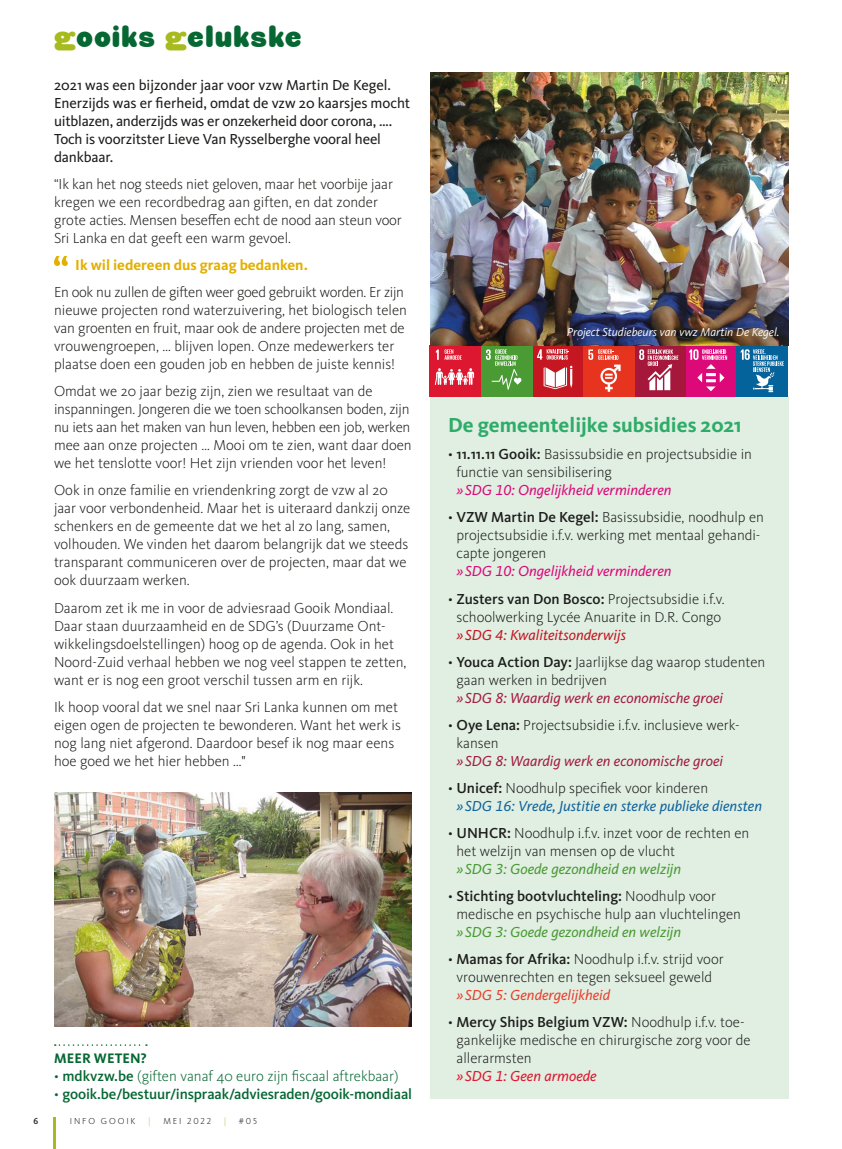
<style>
.page{position:relative;width:842px;height:1149px;background:#fff}
.page>*{position:absolute;margin:0;border:0;box-sizing:border-box;transform-origin:0 0}
.t1{font:30px "HWT Gothic Round";letter-spacing:.05em;color:#056732}
.t2{font:700 21px "Kievit OT";color:#2fac69}
.t3{font:300 15px/18px "Kievit OT";color:#1d1d1b}
.t4{font:15px/18px "Kievit OT";letter-spacing:-.01em;color:#1d1d1b}
.t5{font:italic 15px/18px "Kievit OT";color:#12649c}
.t6{font:italic 15px "Kievit OT";color:#a41d45}
.t7{font:italic 15px "Kievit OT";color:#dd0979}
.t8{font:italic 15px "Kievit OT";color:#4a9a34}
.t9{font:500 15px "Kievit OT";letter-spacing:-.01em;color:#056732}
.t10{font:300 15px "Kievit OT";color:#056732}
.t11{font:700 15px "Kievit OT";color:#e3b000}
.t12{font:italic 15px "Kievit OT";color:#c41723}
.t13{font:italic 15px "Kievit OT";color:#e8412e}
.t14{font:italic 15px "Kievit OT";color:#df172f}
.t15{font:700 14.25px "Kievit OT";letter-spacing:.01em;color:#056732}
.t16{font:italic 12px "Kievit OT";color:#fff}
.t17{font:300 9px "Kievit OT";letter-spacing:.21em;color:#1d1d1b}
.t18{font:300 9px "Kievit OT";color:#a7ba1e}
.t19{font:500 9px "Kievit OT";color:#1d1d1b}
.s1{color:#a7ba1e}
.s2{font-weight:500}
.s3{font-weight:300}
.s4{font-weight:300;font-style:normal;color:#1d1d1b}
.s5{font-weight:500;font-style:normal;color:#1d1d1b}
</style>
<div class="page">
<svg style="left:55px;top:1044px;width:92px;height:1px"></svg>
<svg style="left:54px;top:256px;width:14px;height:10px"></svg>
<div style="left:430px;top:396px;width:358px;height:702px;background:#e1efe3"></div>
<div style="left:532px;top:345px;width:51px;height:51px;background:#c41722"></div>
<svg style="left:544px;top:365px;width:28px;height:24px"></svg>
<svg style="left:537px;top:349px;width:31px;height:10px"></svg>
<div style="left:685px;top:345px;width:52px;height:51px;background:#dd0979"></div>
<svg style="left:690px;top:354px;width:37px;height:37px"></svg>
<div style="left:737px;top:345px;width:51px;height:51px;background:#05639b"></div>
<svg style="left:742px;top:354px;width:42px;height:38px"></svg>
<div style="left:634px;top:345px;width:51px;height:51px;background:#a6183b"></div>
<svg style="left:639px;top:354px;width:39px;height:36px"></svg>
<div style="left:481px;top:345px;width:51px;height:51px;background:#4b9b34"></div>
<svg style="left:486px;top:349px;width:35px;height:40px"></svg>
<div style="left:430px;top:345px;width:51px;height:51px;background:#de1730"></div>
<svg style="left:435px;top:368px;width:39px;height:17px"></svg>
<svg style="left:436px;top:349px;width:26px;height:11px"></svg>
<div style="left:583px;top:345px;width:51px;height:51px;background:#e6341f"></div>
<svg style="left:588px;top:354px;width:33px;height:37px"></svg>
<img style="left:54px;top:792px;width:358px;height:234px">
<img style="left:430px;top:72px;width:358px;height:273px">
<div style="left:557px;top:318px;width:236px;height:36px;background:#1d1d1b;opacity:.75"></div>
<hr style="left:53px;top:1116px;width:2px;height:32px;background:#a7ba1e">
<h1 class="t1" style="left:54px;top:19px;width:249px"><span class="s1">g</span>ooiks <span class="s1">g</span>elukske</h1>
<p class="t4" style="left:54px;top:76px;width:358px">2021 was een bijzonder jaar voor vzw Martin De Kegel.<br>Enerzijds was er fierheid, omdat de vzw 20 kaarsjes mocht uitblazen, anderzijds was er onzekerheid door corona, ….<br>Toch is voorzitster Lieve Van Rysselberghe vooral heel dankbaar.</p>
<p class="t3" style="left:54px;top:175px;width:349px">“Ik kan het nog steeds niet geloven, maar het voorbije jaar kregen we een recordbedrag aan giften, en dat zonder grote acties. Mensen beseffen echt de nood aan steun voor Sri Lanka en dat geeft een warm gevoel.</p>
<p class="t11" style="left:75px;top:256px;width:234px">Ik wil iedereen dus graag bedanken.</p>
<p class="t3" style="left:54px;top:283px;width:354px">En ook nu zullen de giften weer goed gebruikt worden. Er zijn nieuwe projecten rond waterzuivering, het biologisch telen van groenten en fruit, maar ook de andere projecten met de vrouwengroepen, … blijven lopen. Onze medewerkers ter plaatse doen een gouden job en hebben de juiste kennis!</p>
<p class="t3" style="left:54px;top:382px;width:359px">Omdat we 20 jaar bezig zijn, zien we resultaat van de inspanningen. Jongeren die we toen schoolkansen boden, zijn nu iets aan het maken van hun leven, hebben een job, werken mee aan onze projecten … Mooi om te zien, want daar doen we het tenslotte voor! Het zijn vrienden voor het leven!</p>
<p class="t3" style="left:54px;top:481px;width:358px">Ook in onze familie en vriendenkring zorgt de vzw al 20 jaar voor verbondenheid. Maar het is uiteraard dankzij onze schenkers en de gemeente dat we het al zo lang, samen, volhouden. We vinden het daarom belangrijk dat we steeds transparant communiceren over de projecten, maar dat we ook duurzaam werken.</p>
<p class="t3" style="left:54px;top:598px;width:354px">Daarom zet ik me in voor de adviesraad Gooik Mondiaal.<br>Daar staan duurzaamheid en de SDG’s (Duurzame Ont&shy;wikkelingsdoelstellingen) hoog op de agenda. Ook in het Noord-Zuid verhaal hebben we nog veel stappen te zetten, want er is nog een groot verschil tussen arm en rijk.</p>
<p class="t3" style="left:54px;top:697px;width:349px">Ik hoop vooral dat we snel naar Sri Lanka kunnen om met eigen ogen de projecten te bewonderen. Want het werk is nog lang niet afgerond. Daardoor besef ik nog maar eens hoe goed we het hier hebben …"</p>
<p class="t15" style="left:54px;top:1049px;width:94px">MEER WETEN?</p>
<p class="t10" style="left:54px;top:1066px;width:346px">• <span class="s2">mdkvzw.be</span> (giften vanaf 40 euro zijn fiscaal aftrekbaar)</p>
<p class="t9" style="left:54px;top:1084px;width:360px"><span class="s3">•</span> gooik.be/bestuur/inspraak/adviesraden/gooik-mondiaal</p>
<p class="t19" style="left:34px;top:1114px;width:6px">6</p>
<p class="t17" style="left:70px;top:1114px;width:67px">INFO GOOIK</p>
<p class="t18" style="left:148px;top:1114px;width:4px">|</p>
<p class="t17" style="left:163px;top:1114px;width:49px">MEI 2022</p>
<p class="t18" style="left:224px;top:1114px;width:4px">|</p>
<p class="t17" style="left:239px;top:1114px;width:19px">#05</p>
<p class="t16" style="left:567px;top:325px;width:214px">Project Studiebeurs van vwz Martin De Kegel.</p>
<h2 class="t2" style="left:448px;top:412px;width:295px">De gemeentelijke subsidies 2021</h2>
<p class="t3" style="left:456px;top:445px;width:297px;text-indent:-9px">• <span class="s2">11.11.11 Gooik:</span> Basissubsidie en projectsubsidie in functie van sensibilisering</p>
<p class="t7" style="left:456px;top:481px;width:217px">»SDG 10: Ongelijkheid verminderen</p>
<p class="t3" style="left:456px;top:508px;width:309px;text-indent:-9px">• <span class="s2">VZW Martin De Kegel:</span> Basissubsidie, noodhulp en projectsubsidie i.f.v. werking met mentaal gehandi&shy;capte jongeren</p>
<p class="t7" style="left:456px;top:562px;width:217px">»SDG 10: Ongelijkheid verminderen</p>
<p class="t3" style="left:448px;top:589px;width:278px;text-align:center">• <span class="s2">Zusters van Don Bosco:</span> Projectsubsidie i.f.v. schoolwerking Lycée Anuarite in D.R. Congo</p>
<p class="t12" style="left:456px;top:625px;width:171px">»SDG 4: Kwaliteitsonderwijs</p>
<p class="t3" style="left:456px;top:652px;width:310px;text-indent:-9px">• <span class="s2">Youca Action Day:</span> Jaarlijkse dag waarop studenten gaan werken in bedrijven</p>
<p class="t6" style="left:456px;top:688px;width:268px">»SDG 8: Waardig werk en economische groei</p>
<p class="t3" style="left:456px;top:715px;width:283px;text-indent:-9px">• <span class="s2">Oye Lena:</span> Projectsubsidie i.f.v. inclusieve werk&shy;kansen</p>
<p class="t6" style="left:456px;top:751px;width:268px">»SDG 8: Waardig werk en economische groei</p>
<p class="t5" style="left:456px;top:778px;width:307px;text-indent:-9px"><span class="s4">•</span> <span class="s5">Unicef:</span> <span class="s4">Noodhulp specifiek voor kinderen<br></span>»SDG 16: Vrede, Justitie en sterke publieke diensten</p>
<p class="t3" style="left:456px;top:823px;width:294px;text-indent:-9px">• <span class="s2">UNHCR:</span> Noodhulp i.f.v. inzet voor de rechten en het welzijn van mensen op de vlucht</p>
<p class="t8" style="left:456px;top:859px;width:226px">»SDG 3: Goede gezondheid en welzijn</p>
<p class="t3" style="left:456px;top:886px;width:286px;text-indent:-9px">• <span class="s2">Stichting bootvluchteling:</span> Noodhulp voor medische en psychische hulp aan vluchtelingen</p>
<p class="t8" style="left:456px;top:922px;width:226px">»SDG 3: Goede gezondheid en welzijn</p>
<p class="t3" style="left:448px;top:949px;width:277px;text-align:center">• <span class="s2">Mamas for Afrika:</span> Noodhulp i.f.v. strijd voor vrouwenrechten en tegen seksueel geweld</p>
<p class="t13" style="left:456px;top:985px;width:155px">»SDG 5: Gendergelijkheid</p>
<p class="t3" style="left:456px;top:1012px;width:296px;text-indent:-9px">• <span class="s2">Mercy Ships Belgium VZW:</span> Noodhulp i.f.v. toe&shy;gankelijke medische en chirurgische zorg voor de allerarmsten</p>
<p class="t14" style="left:456px;top:1066px;width:142px">»SDG 1: Geen armoede</p>
</div>
